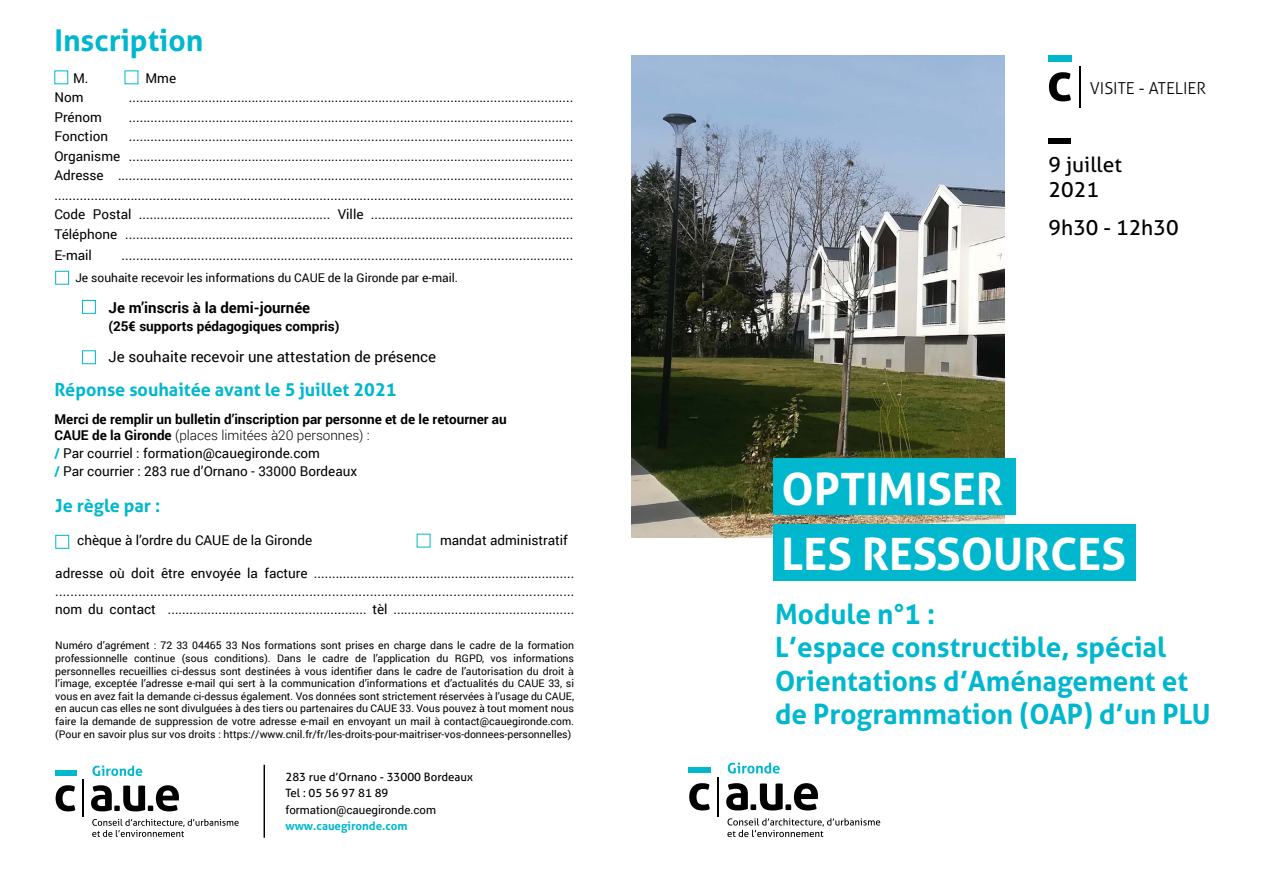
<style>
.page{position:relative;width:1263px;height:893px;background:#fff}
.page>*{position:absolute;margin:0;border:0;box-sizing:border-box;transform-origin:0 0}
.t1{font:700 44.7px/64.2px "Aller";color:#fff}
.t2{font:700 30px "Aller";color:#00b7ce}
.t3{font:700 27.9px/33.5px "Aller";color:#00b7ce}
.t4{font:21px/25.2px "Aller";color:#000}
.t5{font:700 18px "Aller";color:#00b7ce}
.t6{font:300 16.5px "Aller";color:#000}
.t7{font:15px "Roboto";color:#000}
.t8{font:700 15px "Roboto";color:#000}
.t9{font:13.5px/19.5px "Roboto";color:#000;text-align:justify}
.t10{font:700 13.5px/16.2px "Roboto";color:#000}
.t11{font:12px "Roboto";color:#000}
.t12{font:11.55px/15.8px "Aller";color:#000}
.t13{font:11.55px "Roboto";color:#000}
.t14{font:700 11.55px "Aller";color:#00b7ce}
.t15{font:10.5px/12.6px "Roboto";color:#000;text-align:justify}
.s1{font-weight:300}
.s2{font-weight:700;color:#00b7ce}
</style>
<div class="page">
<img style="left:631px;top:55px;width:373px;height:482px">
<div style="left:1048px;top:138px;width:23px;height:6px;background:#000"></div>
<hr style="left:1079px;top:66px;width:2px;height:42px;background:#000">
<svg style="left:1049px;top:72px;width:22px;height:29px"></svg>
<div style="left:1048px;top:55px;width:24px;height:6px;background:#00b7ce"></div>
<hr style="left:718px;top:777px;width:1px;height:39px;background:#000">
<svg style="left:689px;top:783px;width:21px;height:27px"></svg>
<svg style="left:726px;top:783px;width:92px;height:27px"></svg>
<div style="left:689px;top:767px;width:22px;height:6px;background:#00b7ce"></div>
<svg style="left:727px;top:818px;width:153px;height:19px"></svg>
<svg style="left:728px;top:763px;width:52px;height:10px"></svg>
<hr style="left:264px;top:765px;width:1px;height:73px;background:#000">
<hr style="left:83px;top:779px;width:1px;height:38px;background:#000">
<svg style="left:56px;top:785px;width:19px;height:26px"></svg>
<svg style="left:91px;top:785px;width:88px;height:26px"></svg>
<div style="left:55px;top:770px;width:21px;height:5px;background:#00b7ce"></div>
<svg style="left:92px;top:819px;width:147px;height:18px"></svg>
<svg style="left:92px;top:765px;width:50px;height:11px"></svg>
<div style="left:82px;top:300px;width:14px;height:14px;border:1px solid #00b7ce"></div>
<div style="left:82px;top:350px;width:14px;height:14px;border:1px solid #00b7ce"></div>
<div style="left:55px;top:271px;width:14px;height:14px;border:1px solid #00b7ce"></div>
<div style="left:55px;top:535px;width:14px;height:14px;border:1px solid #00b7ce"></div>
<div style="left:773px;top:524px;width:363px;height:57px;background:#00b7ce"></div>
<div style="left:773px;top:458px;width:242px;height:57px;background:#00b7ce"></div>
<h2 class="t2" style="left:54px;top:22px;width:150px">Inscription</h2>
<p class="t9" style="left:73px;top:68px;width:17px">M.</p>
<p class="t9" style="left:145px;top:68px;width:32px">Mme</p>
<p class="t9" style="left:54px;top:87px;width:31px">Nom</p>
<p class="t9" style="left:129px;top:87px;width:446px">...........................................................................................................................</p>
<p class="t9" style="left:54px;top:107px;width:49px">Prénom</p>
<p class="t9" style="left:129px;top:107px;width:446px">...........................................................................................................................</p>
<p class="t9" style="left:54px;top:126px;width:55px">Fonction</p>
<p class="t9" style="left:54px;top:126px;width:521px;text-indent:74px">...........................................................................................................................<br>Organisme ...........................................................................................................................<br>Adresse .............................................................................................................................. ...............................................................................................................................................<br>Code Postal ..................................................... Ville ........................................................<br>Téléphone ............................................................................................................................</p>
<p class="t9" style="left:54px;top:245px;width:39px">E-mail</p>
<p class="t9" style="left:122px;top:245px;width:453px">.............................................................................................................................</p>
<p class="t11" style="left:75px;top:269px;width:384px">Je souhaite recevoir les informations du CAUE de la Gironde par e-mail.</p>
<p class="t8" style="left:108px;top:297px;width:203px">Je m’inscris à la demi-journée</p>
<p class="t10" style="left:108px;top:317px;width:232px">(25€ supports pédagogiques compris)</p>
<p class="t7" style="left:108px;top:346px;width:329px">Je souhaite recevoir une attestation de présence</p>
<h3 class="t5" style="left:54px;top:378px;width:344px">Réponse souhaitée avant le 5 juillet 2021</h3>
<p class="t10" style="left:54px;top:411px;width:454px">Merci de remplir un bulletin d’inscription par personne et de le retourner au<br>CAUE de la Gironde <span class="s1">(places limitées à20 personnes) :</span></p>
<p class="t9" style="left:54px;top:444px;width:304px;line-height:18px"><span class="s2">/</span> Par courriel : formation@cauegironde.com<br><span class="s2">/</span> Par courrier : 283 rue d’Ornano - 33000 Bordeaux</p>
<h3 class="t5" style="left:55px;top:495px;width:107px">Je règle par :</h3>
<p class="t9" style="left:77px;top:530px;width:236px">chèque à l’ordre du CAUE de la Gironde</p>
<p class="t9" style="left:440px;top:530px;width:129px">mandat administratif</p>
<p class="t9" style="left:55px;top:564px;width:521px;line-height:18px">adresse où doit être envoyée la facture ........................................................................ ......................................................................................................................................... nom du contact ....................................................... tèl ..................................................</p>
<p class="t15" style="left:55px;top:639px;width:520px">Numéro d’agrément : 72 33 04465 33 Nos formations sont prises en charge dans le cadre de la formation professionnelle continue (sous conditions). Dans le cadre de l’application du RGPD, vos informations personnelles recueillies ci-dessus sont destinées à vous identifier dans le cadre de l’autorisation du droit à l’image, exceptée l’adresse e-mail qui sert à la communication d’informations et d’actualités du CAUE 33, si vous en avez fait la demande ci-dessus également. Vos données sont strictement réservées à l’usage du CAUE, en aucun cas elles ne sont divulguées à des tiers ou partenaires du CAUE 33. Vous pouvez à tout moment nous faire la demande de suppression de votre adresse e-mail en envoyant un mail à contact@cauegironde.com. (Pour en savoir plus sur vos droits : https://www.cnil.fr/fr/les-droits-pour-maitriser-vos-donnees-personnelles)</p>
<p class="t12" style="left:285px;top:769px;width:189px">283 rue d’Ornano - 33000 Bordeaux<br>Tel : 05 56 97 81 89</p>
<p class="t13" style="left:285px;top:802px;width:152px">formation@cauegironde.com</p>
<p class="t14" style="left:285px;top:819px;width:124px">www.cauegironde.com</p>
<p class="t6" style="left:1090px;top:78px;width:118px">VISITE - ATELIER</p>
<h3 class="t4" style="left:1048px;top:152px;width:75px">9 juillet<br>2021</h3>
<h3 class="t4" style="left:1048px;top:214px;width:132px">9h30 - 12h30</h3>
<h1 class="t1" style="left:782px;top:457px;width:346px">optimiser<br>les ressources</h1>
<h3 class="t3" style="left:775px;top:597px;width:415px">Module n°1 :<br>L’espace constructible, spécial<br>Orientations d’Aménagement et de Programmation (OAP) d’un PLU</h3>
</div>
